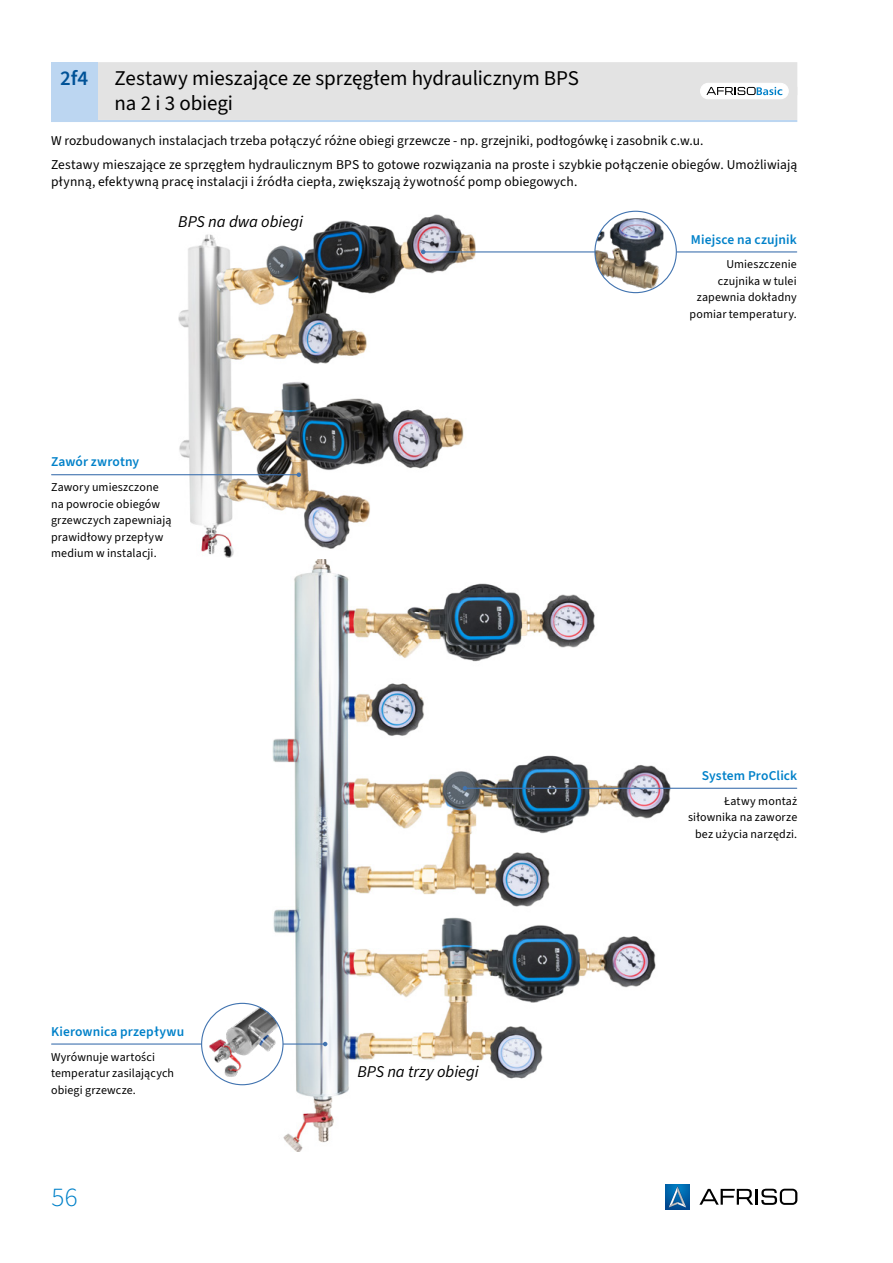
<style>
.page{position:relative;width:893px;height:1263px;background:#fff}
.page>*{position:absolute;margin:0;border:0;box-sizing:border-box;transform-origin:0 0}
.t1{font:300 27px "Source Sans 3";color:#0081c9}
.t2{font:21px/24.8px "Source Sans 3";letter-spacing:-.005em;color:#000}
.t3{font:600 21px "Source Sans 3";color:#005297}
.t4{font:italic 16.5px "Source Sans 3";letter-spacing:-.005em;color:#000}
.t5{font:13.5px/24.8px "Source Sans 3";letter-spacing:.005em;color:#000}
.t6{font:600 13.5px "Source Sans 3";letter-spacing:.005em;color:#0081c9}
.t7{font:12px/16.5px "Source Sans 3";letter-spacing:.01em;color:#000}
</style>
<div class="page">
<svg style="left:665px;top:1184px;width:25px;height:25px"></svg>
<svg style="left:668px;top:1185px;width:19px;height:23px"></svg>
<svg style="left:699px;top:1189px;width:98px;height:16px"></svg>
<div style="left:51px;top:62px;width:746px;height:33px;background:#e3e3e3"></div>
<hr style="left:51px;top:120px;width:746px;height:2px;background:#bcd6f1">
<div style="left:51px;top:87px;width:182px;height:33px;background:#e3e3e3"></div>
<div style="left:233px;top:87px;width:564px;height:33px;background:#e3e3e3"></div>
<img style="left:178px;top:214px;width:297px;height:344px">
<img style="left:273px;top:560px;width:397px;height:591px">
<hr style="left:423px;top:251px;width:374px;height:1px;background:#4274b0">
<svg style="left:421px;top:250px;width:4px;height:4px"></svg>
<hr style="left:465px;top:788px;width:332px;height:1px;background:#4274b0">
<svg style="left:463px;top:786px;width:4px;height:4px"></svg>
<hr style="left:52px;top:1043px;width:273px;height:1px;background:#4274b0">
<svg style="left:323px;top:1042px;width:4px;height:4px"></svg>
<hr style="left:52px;top:474px;width:247px;height:1px;background:#4274b0">
<svg style="left:297px;top:472px;width:4px;height:5px"></svg>
<img style="left:596px;top:211px;width:80px;height:80px">
<div style="left:594px;top:211px;width:83px;height:82px;border:1px solid #4274b0;border-radius:50%"></div>
<img style="left:202px;top:1003px;width:81px;height:79px">
<div style="left:201px;top:1003px;width:83px;height:82px;border:1px solid #4274b0;border-radius:50%"></div>
<div style="left:51px;top:62px;width:47px;height:58px;background:#bcd6f1"></div>
<svg style="left:700px;top:83px;width:89px;height:16px"></svg>
<h2 class="t3" style="left:60px;top:64px;width:30px">2f4</h2>
<h2 class="t2" style="left:115px;top:67px;width:466px">Zestawy mieszające ze sprzęgłem hydraulicznym BPS na 2 i 3 obiegi</h2>
<p class="t5" style="left:51px;top:128px;width:748px">W rozbudowanych instalacjach trzeba połączyć różne obiegi grzewcze - np. grzejniki, podłogówkę i zasobnik c.w.u.<br>Zestawy mieszające ze sprzęgłem hydraulicznym BPS to gotowe rozwiązania na proste i szybkie połączenie obiegów. Umożliwiają</p>
<p class="t5" style="left:51px;top:169px;width:528px">płynną, efektywną pracę instalacji i źródła ciepła, zwiększają żywotność pomp obiegowych.</p>
<p class="t4" style="left:178px;top:211px;width:126px">BPS na dwa obiegi</p>
<p class="t6" style="left:51px;top:453px;width:90px">Zawór zwrotny</p>
<p class="t7" style="left:51px;top:479px;width:122px">Zawory umieszczone na powrocie obiegów grzewczych zapewniają prawidłowy przepływ medium w instalacji.</p>
<p class="t6" style="left:51px;top:1022px;width:135px">Kierownica przepływu</p>
<p class="t7" style="left:51px;top:1049px;width:125px">Wyrównuje wartości temperatur zasilających obiegi grzewcze.</p>
<h1 class="t1" style="left:52px;top:1179px;width:28px">56</h1>
<p class="t4" style="left:357px;top:1060px;width:123px">BPS na trzy obiegi</p>
<p class="t6" style="left:691px;top:230px;width:107px">Miejsce na czujnik</p>
<p class="t7" style="left:690px;top:257px;width:109px;text-align:right">Umieszczenie czujnika w tulei zapewnia dokładny pomiar temperatury.</p>
<p class="t6" style="left:702px;top:766px;width:97px">System ProClick</p>
<p class="t7" style="left:688px;top:793px;width:111px;text-align:right">Łatwy montaż siłownika na zaworze bez użycia narzędzi.</p>
</div>
